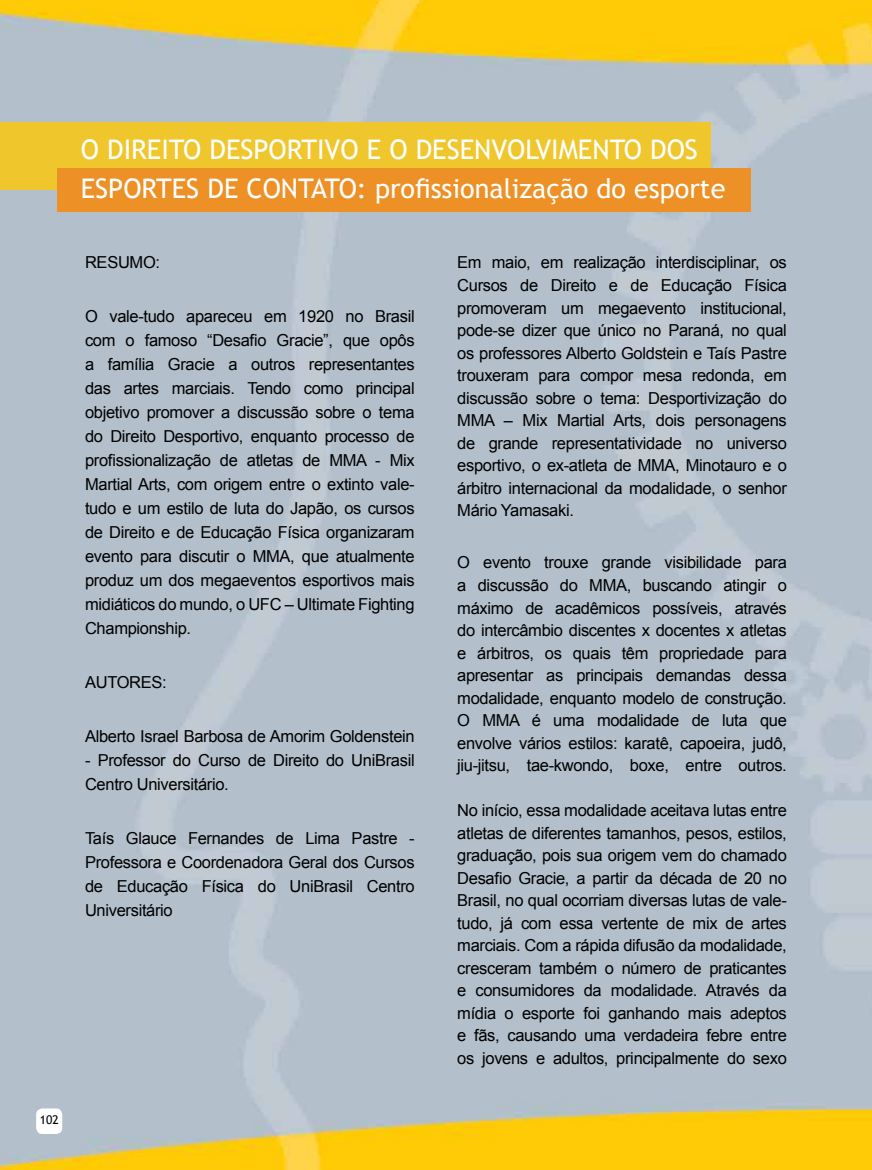
<style>
.page{position:relative;width:872px;height:1170px;background:#fff}
.page>*{position:absolute;margin:0;border:0;box-sizing:border-box;transform-origin:0 0}
.t1{font:27px/39px "Trebuchet MS";color:#fff}
.t2{font:16.5px/22.5px "Arial";letter-spacing:-.02em;color:#000;text-align:justify}
.t3{font:12px "Trebuchet MS";color:#000}
</style>
<div class="page">
<img style="left:0;top:0;width:872px;height:1169px">
<div style="left:36px;top:1108px;width:26px;height:25px;background:#fff;border-radius:6px"></div>
<div style="left:0;top:122px;width:710px;height:68px;background:#efc62c"></div>
<div style="left:57px;top:168px;width:693px;height:44px;background:#ed9025"></div>
<p class="t3" style="left:40px;top:1111px;width:20px">102</p>
<h1 class="t1" style="left:81px;top:129px;width:646px">O DIREITO DESPORTIVO E O DESENVOLVIMENTO DOS<br>ESPORTES DE CONTATO: profissionalização do esporte</h1>
<p class="t2" style="left:85px;top:251px;width:77px">RESUMO:</p>
<p class="t2" style="left:85px;top:304px;width:331px;line-height:24px">O vale-tudo apareceu em 1920 no Brasil com o famoso “Desafio Gracie”, que opôs a família Gracie a outros representantes das artes marciais. Tendo como principal objetivo promover a discussão sobre o tema do Direito Desportivo, enquanto processo de profissionalização de atletas de MMA - Mix Martial Arts, com origem entre o extinto vale&shy;tudo e um estilo de luta do Japão, os cursos de Direito e de Educação Física organizaram evento para discutir o MMA, que atualmente produz um dos megaeventos esportivos mais midiáticos do mundo, o UFC – Ultimate Fighting Championship.</p>
<p class="t2" style="left:85px;top:671px;width:83px">AUTORES:</p>
<p class="t2" style="left:85px;top:724px;width:331px">Alberto Israel Barbosa de Amorim Goldenstein</p>
<p class="t2" style="left:85px;top:748px;width:331px;line-height:24px">- Professor do Curso de Direito do UniBrasil<br>Centro Universitário.</p>
<p class="t2" style="left:85px;top:825px;width:331px;line-height:24px">Taís Glauce Fernandes de Lima Pastre - Professora e Coordenadora Geral dos Cursos de Educação Física do UniBrasil Centro Universitário</p>
<p class="t2" style="left:457px;top:251px;width:331px">Em maio, em realização interdisciplinar, os Cursos de Direito e de Educação Física promoveram um megaevento institucional, pode-se dizer que único no Paraná, no qual os professores Alberto Goldstein e Taís Pastre trouxeram para compor mesa redonda, em discussão sobre o tema: Desportivização do MMA – Mix Martial Arts, dois personagens de grande representatividade no universo esportivo, o ex-atleta de MMA, Minotauro e o árbitro internacional da modalidade, o senhor Mário Yamasaki.</p>
<p class="t2" style="left:457px;top:551px;width:331px">O evento trouxe grande visibilidade para a discussão do MMA, buscando atingir o máximo de acadêmicos possíveis, através do intercâmbio discentes x docentes x atletas e árbitros, os quais têm propriedade para apresentar as principais demandas dessa modalidade, enquanto modelo de construção.<br>O MMA é uma modalidade de luta que envolve vários estilos: karatê, capoeira, judô, jiu-jitsu, tae-kwondo, boxe, entre outros.</p>
<p class="t2" style="left:457px;top:799px;width:331px">No início, essa modalidade aceitava lutas entre atletas de diferentes tamanhos, pesos, estilos, graduação, pois sua origem vem do chamado Desafio Gracie, a partir da década de 20 no Brasil, no qual ocorriam diversas lutas de vale&shy;tudo, já com essa vertente de mix de artes marciais. Com a rápida difusão da modalidade, cresceram também o número de praticantes e consumidores da modalidade. Através da mídia o esporte foi ganhando mais adeptos e fãs, causando uma verdadeira febre entre os jovens e adultos, principalmente do sexo</p>
</div>
